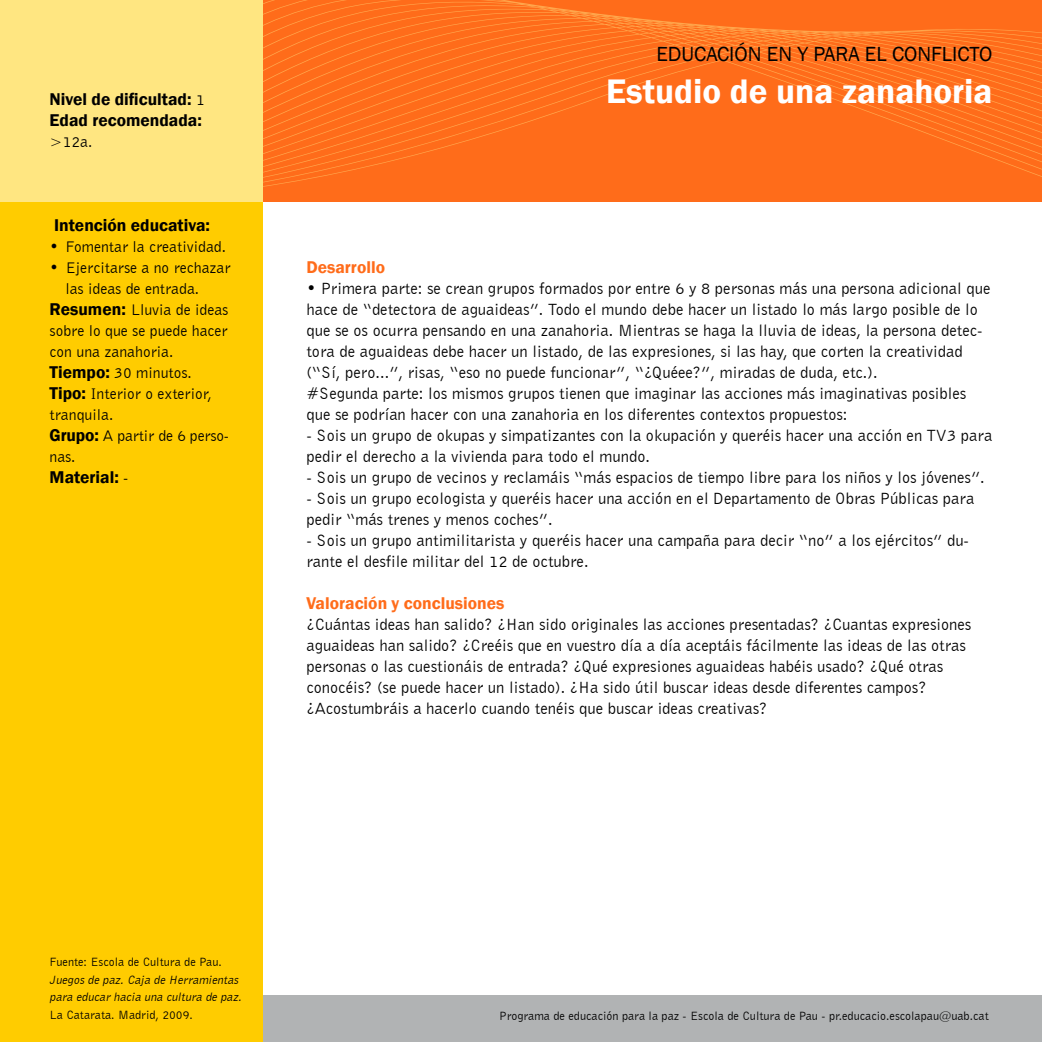
<style>
.page{position:relative;width:1042px;height:1042px;background:#fff}
.page>*{position:absolute;margin:0;border:0;box-sizing:border-box;transform-origin:0 0}
.t1{font:600 35px "Franklin Gothic";color:#fff}
.t2{font:21px "Franklin Gothic";color:#000}
.t3{font:600 17.5px/21px "Franklin Gothic";color:#000}
.t4{font:600 17.5px "Franklin Gothic";color:#ff6c1a}
.t5{font:16.62px/21px "Bell Gothic BT";color:#000}
.t6{font:15.75px "Bell Gothic BT";color:#000}
.t7{font:12.25px "Bell Gothic BT";color:#000}
.t8{font:italic 12.25px/17.5px "Bell Gothic BT";color:#000}
.s1{font-family:"Bell Gothic BT";font-weight:400;font-size:15.75px}
.s2{font-family:"Franklin Gothic";font-weight:600;font-size:17.5px}
</style>
<div class="page">
<div style="left:163px;top:995px;width:879px;height:47px;background:#b1b3b4"></div>
<svg style="left:262px;top:0;width:780px;height:234px;background:#ff853d"></svg>
<div style="left:0;top:197px;width:262px;height:845px;background:#fc0"></div>
<div style="left:0;top:0;width:262px;height:202px;background:#ffe681"></div>
<p class="t3" style="left:50px;top:89px;width:157px">Nivel de dificultad: <span class="s1">1<br></span>Edad recomendada:</p>
<p class="t6" style="left:50px;top:132px;width:44px">&gt;12a.</p>
<p class="t3" style="left:54px;top:215px;width:157px">Intención educativa:</p>
<p class="t6" style="left:50px;top:237px;width:178px">• Fomentar la creatividad.</p>
<p class="t6" style="left:50px;top:258px;width:182px">• Ejercitarse a no rechazar</p>
<p class="t6" style="left:65px;top:279px;width:135px">las ideas de entrada.</p>
<p class="t6" style="left:50px;top:300px;width:180px"><span class="s2">Resumen:</span> Lluvia de ideas</p>
<p class="t6" style="left:50px;top:321px;width:180px">sobre lo que se puede hacer</p>
<p class="t6" style="left:50px;top:342px;width:125px">con una zanahoria.</p>
<p class="t6" style="left:50px;top:363px;width:144px"><span class="s2">Tiempo:</span> 30 minutos.</p>
<p class="t6" style="left:50px;top:384px;width:164px"><span class="s2">Tipo:</span> Interior o exterior,</p>
<p class="t6" style="left:50px;top:405px;width:65px">tranquila.</p>
<p class="t6" style="left:50px;top:426px;width:181px"><span class="s2">Grupo:</span> A partir de 6 perso-</p>
<p class="t6" style="left:50px;top:447px;width:27px">nas.</p>
<p class="t3" style="left:50px;top:467px;width:80px">Material: <span class="s1">-</span></p>
<p class="t2" style="left:656px;top:41px;width:337px">EDUCACIÓN EN Y PARA EL CONFLICTO</p>
<h1 class="t1" style="left:606px;top:70px;width:388px">Estudio de una zanahoria</h1>
<p class="t4" style="left:306px;top:256px;width:80px">Desarrollo</p>
<p class="t5" style="left:306px;top:278px;width:685px">• Primera parte: se crean grupos formados por entre 6 y 8 personas más una persona adicional que hace de “detectora de aguaideas”. Todo el mundo debe hacer un listado lo más largo posible de lo que se os ocurra pensando en una zanahoria. Mientras se haga la lluvia de ideas, la persona detec&shy;tora de aguaideas debe hacer un listado, de las expresiones, si las hay, que corten la creatividad (“Sí, pero...”, risas, “eso no puede funcionar”, “¿Quéee?”, miradas de duda, etc.).<br>#Segunda parte: los mismos grupos tienen que imaginar las acciones más imaginativas posibles que se podrían hacer con una zanahoria en los diferentes contextos propuestos:</p>
<p class="t5" style="left:306px;top:425px;width:687px">- Sois un grupo de okupas y simpatizantes con la okupación y queréis hacer una acción en TV3 para pedir el derecho a la vivienda para todo el mundo.</p>
<p class="t5" style="left:306px;top:467px;width:680px">- Sois un grupo de vecinos y reclamáis “más espacios de tiempo libre para los niños y los jóvenes”.</p>
<p class="t5" style="left:306px;top:488px;width:669px">- Sois un grupo ecologista y queréis hacer una acción en el Departamento de Obras Públicas para pedir “más trenes y menos coches”.</p>
<p class="t5" style="left:306px;top:530px;width:664px">- Sois un grupo antimilitarista y queréis hacer una campaña para decir “no” a los ejércitos” du&shy;rante el desfile militar del 12 de octubre.</p>
<p class="t4" style="left:306px;top:592px;width:199px">Valoración y conclusiones</p>
<p class="t5" style="left:306px;top:614px;width:666px">¿Cuántas ideas han salido? ¿Han sido originales las acciones presentadas? ¿Cuantas expresiones aguaideas han salido? ¿Creéis que en vuestro día a día aceptáis fácilmente las ideas de las otras personas o las cuestionáis de entrada? ¿Qué expresiones aguaideas habéis usado? ¿Qué otras conocéis? (se puede hacer un listado). ¿Ha sido útil buscar ideas desde diferentes campos? ¿Acostumbráis a hacerlo cuando tenéis que buscar ideas creativas?</p>
<p class="t7" style="left:50px;top:954px;width:174px">Fuente: Escola de Cultura de Pau.</p>
<p class="t8" style="left:50px;top:970px;width:196px">Juegos de paz. Caja de Herramientas para educar hacia una cultura de paz.</p>
<p class="t7" style="left:50px;top:1007px;width:145px">La Catarata. Madrid, 2009.</p>
<p class="t7" style="left:499px;top:1008px;width:491px">Programa de educación para la paz - Escola de Cultura de Pau - pr.educacio.escolapau@uab.cat</p>
</div>
